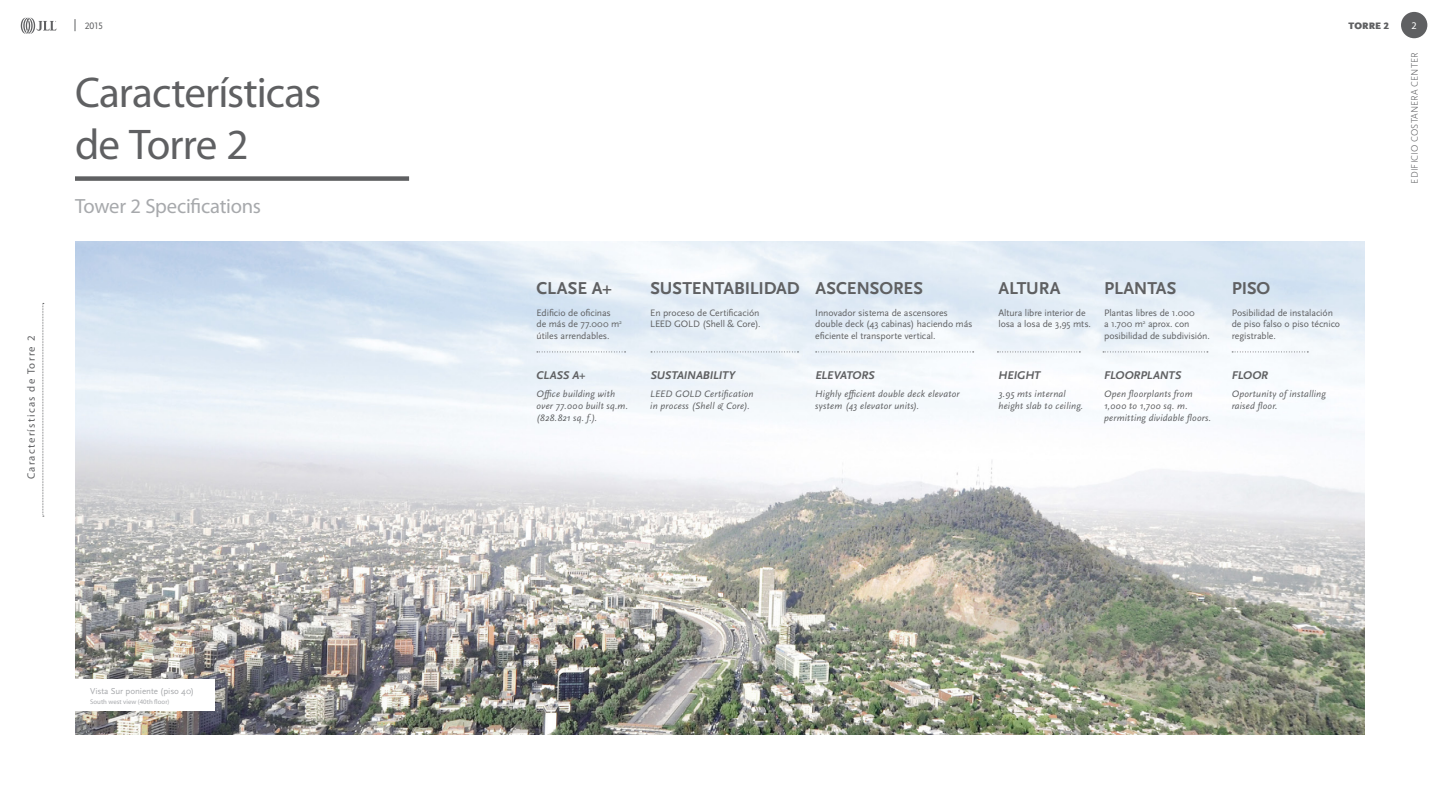
<style>
.page{position:relative;width:1440px;height:810px;background:#fff}
.page>*{position:absolute;margin:0;border:0;box-sizing:border-box;transform-origin:0 0}
.t1{font:43.12px/51.8px "Myriad Pro";letter-spacing:-.02em;color:#5f6062}
.t2{font:20.62px "Myriad Pro";letter-spacing:-.015em;color:#a7a9ac}
.t3{font:700 18px "Scala Sans Pro";letter-spacing:-.005em;color:#5f6062}
.t4{font:italic 700 11.7px "Scala Sans Pro";letter-spacing:-.005em;color:#5f6062}
.t5{font:10.8px "Myriad Pro";letter-spacing:.12em;color:#5f6062}
.t6{font:10.27px "Myriad Pro";color:#fff}
.t7{font:9.75px/11.7px "Scala Sans Pro";letter-spacing:-.01em;color:#5f6062}
.t8{font:italic 9.75px/11.7px "Scala Sans Pro";letter-spacing:.02em;color:#5f6062}
.t9{font:300 9.75px "Scala Sans Pro";letter-spacing:.01em;color:#5f6062}
.t10{font:900 9.75px "Scala Sans Pro";letter-spacing:.01em;color:#5f6062}
.t11{font:9px "Scala Sans Pro";letter-spacing:-.01em;color:#a7a9ac}
.t12{font:6.75px "Myriad Pro";letter-spacing:.005em;color:#a7a9ac}
</style>
<div class="page">
<div style="left:75px;top:176px;width:334px;height:5px;background:#5f6062"></div>
<img style="left:75px;top:241px;width:1290px;height:494px">
<svg style="left:816px;top:352px;width:158px;height:1px"></svg>
<svg style="left:651px;top:352px;width:148px;height:1px"></svg>
<svg style="left:997px;top:352px;width:83px;height:1px"></svg>
<svg style="left:1103px;top:352px;width:105px;height:1px"></svg>
<svg style="left:1232px;top:352px;width:76px;height:1px"></svg>
<svg style="left:537px;top:352px;width:89px;height:1px"></svg>
<div style="left:70px;top:679px;width:145px;height:32px;background:#fff"></div>
<div style="left:1401px;top:12px;width:26px;height:26px;background:#5f6062;border-radius:50%"></div>
<svg style="left:21px;top:18px;width:36px;height:16px"></svg>
<svg style="left:75px;top:19px;width:1px;height:12px"></svg>
<svg style="left:43px;top:303px;width:1px;height:214px"></svg>
<p class="t5" style="left:24px;top:479px;width:145px;rotate:-90deg">Características de Torre 2</p>
<p class="t7" style="left:85px;top:20px;width:20px">2015</p>
<p class="t10" style="left:1349px;top:20px;width:42px">TORRE 2</p>
<h1 class="t1" style="left:75px;top:66px;width:248px">Características de Torre 2</h1>
<h2 class="t2" style="left:75px;top:194px;width:188px">Tower 2 Specifications</h2>
<p class="t6" style="left:1412px;top:19px;width:7px">2</p>
<p class="t9" style="left:1409px;top:184px;width:133px;rotate:-90deg">Edificio Costanera Center</p>
<h3 class="t3" style="left:537px;top:277px;width:77px">CLASE A+</h3>
<h3 class="t3" style="left:650px;top:277px;width:151px">SUSTENTABILIDAD</h3>
<h3 class="t3" style="left:815px;top:277px;width:109px">ASCENSORES</h3>
<h3 class="t3" style="left:999px;top:277px;width:63px">ALTURA</h3>
<h3 class="t3" style="left:1104px;top:277px;width:74px">PLANTAS</h3>
<h3 class="t3" style="left:1232px;top:277px;width:40px">PISO</h3>
<p class="t7" style="left:537px;top:307px;width:87px">Edificio de oficinas de más de 77.000 m<sup>2 </sup>útiles arrendables.</p>
<p class="t7" style="left:650px;top:307px;width:112px">En proceso de Certificación<br>LEED GOLD (Shell &amp; Core).</p>
<p class="t7" style="left:815px;top:307px;width:159px">Innovador sistema de ascensores double deck (43 cabinas) haciendo más eficiente el transporte vertical.</p>
<p class="t7" style="left:998px;top:307px;width:94px">Altura libre interior de losa a losa de 3,95 mts.</p>
<p class="t7" style="left:1104px;top:307px;width:107px">Plantas libres de 1.000<br>a 1.700 m<sup>2</sup> aprox. con posibilidad de subdivisión.</p>
<p class="t7" style="left:1232px;top:307px;width:110px">Posibilidad de instalación de piso falso o piso técnico registrable.</p>
<p class="t4" style="left:537px;top:368px;width:50px">CLASS A+</p>
<p class="t4" style="left:651px;top:368px;width:86px">SUSTAINABILITY</p>
<p class="t4" style="left:815px;top:368px;width:61px">ELEVATORS</p>
<p class="t4" style="left:999px;top:368px;width:44px">HEIGHT</p>
<p class="t4" style="left:1104px;top:368px;width:79px">FLOORPLANTS</p>
<p class="t4" style="left:1232px;top:368px;width:38px">FLOOR</p>
<p class="t8" style="left:537px;top:388px;width:93px">Office building with over 77.000 built sq.m. (828.821 sq. f.).</p>
<p class="t8" style="left:650px;top:388px;width:105px">LEED GOLD Certification in process (Shell &amp; Core).</p>
<p class="t8" style="left:815px;top:388px;width:146px">Highly efficient double deck elevator system (43 elevator units).</p>
<p class="t8" style="left:998px;top:388px;width:86px">3.95 mts internal height slab to ceiling.</p>
<p class="t8" style="left:1104px;top:388px;width:109px">Open floorplants from<br>1,000 to 1,700 sq. m. permitting dividable floors.</p>
<p class="t8" style="left:1232px;top:388px;width:96px">Oportunity of installing raised floor.</p>
<p class="t11" style="left:90px;top:685px;width:106px">Vista Sur poniente (piso 40)</p>
<p class="t12" style="left:90px;top:697px;width:81px">South west view (40th floor)</p>
</div>
